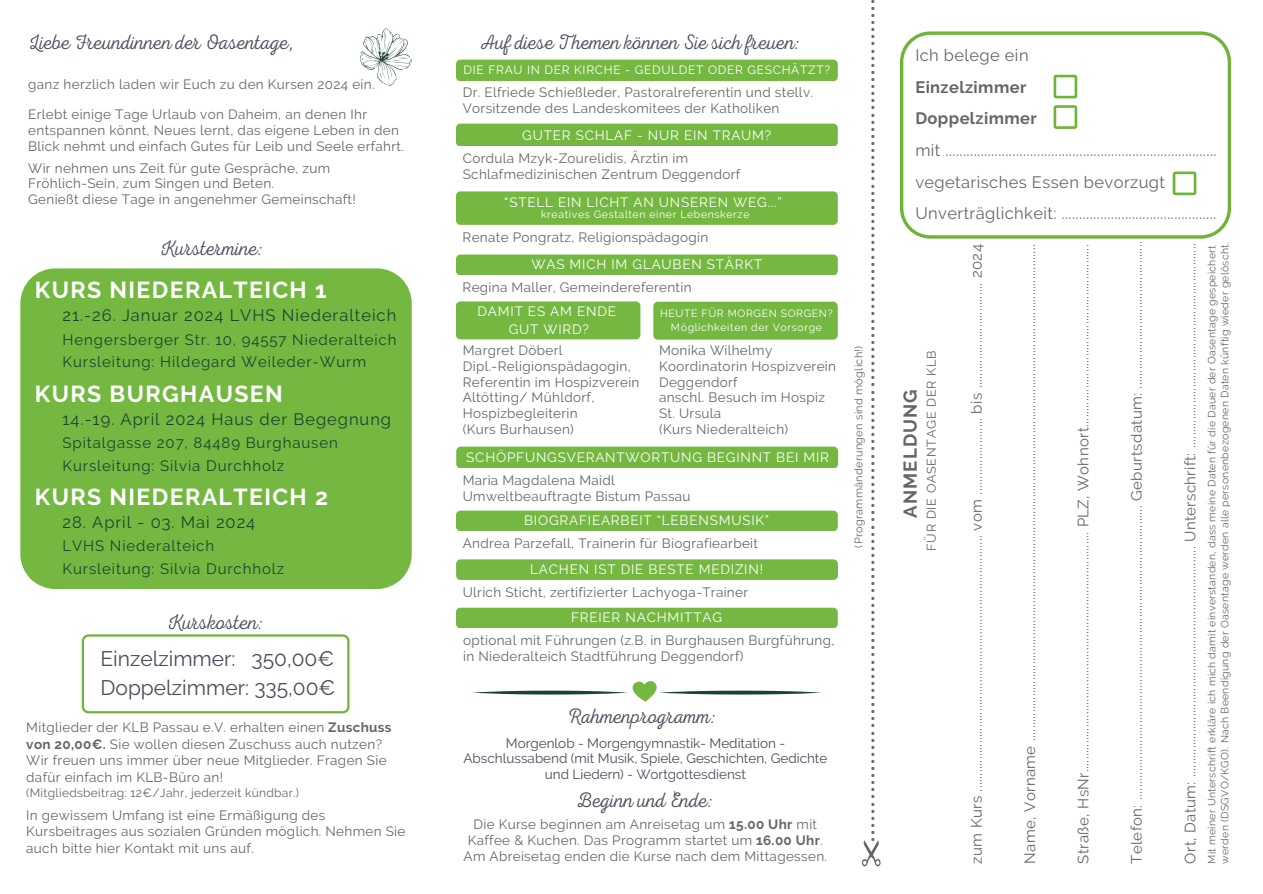
<style>
.page{position:relative;width:1263px;height:894px;background:#fff}
.page>*{position:absolute;margin:0;border:0;box-sizing:border-box;transform-origin:0 0}
.t1{font:27px "Canva Sans";color:#666}
.t2{font:700 23.1px "Raleway";letter-spacing:.06em;color:#fff}
.t3{font:21px "RTL Adam Script Thin";color:#494c5b}
.t4{font:21px "Raleway";color:#494c5b}
.t5{font:700 18.6px "Raleway";letter-spacing:.06em;color:#666}
.t6{font:16.5px "Raleway";letter-spacing:.025em;color:#666}
.t7{font:16.5px "Raleway";letter-spacing:.06em;color:#1e4231}
.t8{font:700 16.5px "Raleway";letter-spacing:.025em;color:#666}
.t9{font:15px "Raleway";letter-spacing:.025em;color:#666}
.t10{font:15px "Raleway";letter-spacing:.06em;color:#1e4231}
.t11{font:13.5px/15.8px "Raleway";letter-spacing:.025em;color:#666}
.t12{font:13.5px "Raleway";letter-spacing:.06em;color:#fff}
.t13{font:13.5px/15.8px "Raleway";color:#494c5b;text-align:center}
.t14{font:12.6px "Raleway";letter-spacing:.06em;color:#666}
.t15{font:12px "Raleway";letter-spacing:.025em;color:#666}
.t16{font:12px "Raleway";letter-spacing:.06em;color:#fff}
.t17{font:10.95px "Raleway";letter-spacing:.025em;color:#666}
.t18{font:10.5px "Raleway";letter-spacing:.025em;color:#666}
.t19{font:10.5px "Raleway";letter-spacing:.06em;color:#fff}
.s1{font-weight:700}
</style>
<div class="page">
<svg style="left:862px;top:840px;width:19px;height:26px"></svg>
<svg style="left:360px;top:28px;width:52px;height:58px"></svg>
<svg style="left:82px;top:634px;width:268px;height:79px"></svg>
<div style="left:20px;top:268px;width:392px;height:321px;background:#74b841"></div>
<svg style="left:900px;top:31px;width:330px;height:207px"></svg>
<svg style="left:1054px;top:75px;width:23px;height:23px"></svg>
<svg style="left:1054px;top:105px;width:23px;height:24px"></svg>
<svg style="left:1173px;top:171px;width:23px;height:24px"></svg>
<div style="left:456px;top:191px;width:382px;height:34px;background:#74b841"></div>
<svg style="left:473px;top:681px;width:349px;height:20px"></svg>
<div style="left:456px;top:301px;width:184px;height:38px;background:#74b841;border-radius:4px"></div>
<div style="left:653px;top:301px;width:185px;height:38px;background:#74b841;border-radius:4px"></div>
<div style="left:456px;top:60px;width:382px;height:21px;background:#74b841;border-radius:4px"></div>
<div style="left:456px;top:123px;width:382px;height:23px;background:#74b841;border-radius:4px"></div>
<div style="left:456px;top:254px;width:382px;height:21px;background:#74b841;border-radius:4px"></div>
<div style="left:456px;top:446px;width:382px;height:22px;background:#74b841;border-radius:4px"></div>
<div style="left:456px;top:510px;width:382px;height:20px;background:#74b841;border-radius:4px"></div>
<div style="left:456px;top:607px;width:382px;height:20px;background:#74b841;border-radius:4px"></div>
<div style="left:456px;top:559px;width:382px;height:20px;background:#74b841;border-radius:4px"></div>
<p class="t3" style="left:28px;top:30px;width:267px">Liebe Freundinnen der Oasentage,</p>
<p class="t11" style="left:28px;top:77px;width:348px">ganz herzlich laden wir Euch zu den Kursen 2024 ein.</p>
<p class="t11" style="left:28px;top:106px;width:377px">Erlebt einige Tage Urlaub von Daheim, an denen Ihr entspannen könnt, Neues lernt, das eigene Leben in den<br>Blick nehmt und einfach Gutes für Leib und Seele erfahrt.</p>
<p class="t11" style="left:28px;top:160px;width:304px">Wir nehmen uns Zeit für gute Gespräche, zum</p>
<p class="t11" style="left:28px;top:176px;width:247px">Fröhlich-Sein, zum Singen und Beten.</p>
<p class="t11" style="left:28px;top:191px;width:329px">Genießt diese Tage in angenehmer Gemeinschaft!</p>
<p class="t3" style="left:160px;top:236px;width:105px">Kurstermine:</p>
<p class="t2" style="left:35px;top:276px;width:293px">KURS NIEDERALTEICH 1</p>
<p class="t7" style="left:63px;top:306px;width:335px">21.-26. Januar 2024 LVHS Niederalteich</p>
<p class="t10" style="left:63px;top:331px;width:335px">Hengersberger Str. 10, 94557 Niederalteich</p>
<p class="t10" style="left:63px;top:353px;width:305px">Kursleitung: Hildegard Weileder-Wurm</p>
<p class="t2" style="left:35px;top:380px;width:249px">KURS BURGHAUSEN</p>
<p class="t7" style="left:63px;top:409px;width:330px">14.-19. April 2024 Haus der Begegnung</p>
<p class="t10" style="left:63px;top:434px;width:277px">Spitalgasse 207, 84489 Burghausen</p>
<p class="t10" style="left:63px;top:456px;width:223px">Kursleitung: Silvia Durchholz</p>
<p class="t2" style="left:35px;top:483px;width:295px">KURS NIEDERALTEICH 2</p>
<p class="t7" style="left:63px;top:512px;width:194px">28. April - 03. Mai 2024</p>
<p class="t10" style="left:63px;top:537px;width:153px">LVHS Niederalteich</p>
<p class="t10" style="left:63px;top:559px;width:223px">Kursleitung: Silvia Durchholz</p>
<p class="t3" style="left:167px;top:609px;width:98px">Kurskosten:</p>
<p class="t4" style="left:101px;top:646px;width:235px">Einzelzimmer: 350,00€</p>
<p class="t4" style="left:101px;top:675px;width:236px">Doppelzimmer: 335,00€</p>
<p class="t11" style="left:26px;top:719px;width:367px;line-height:16.5px">Mitglieder der KLB Passau e.V. erhalten einen <span class="s1">Zuschuss von 20,00€.</span> Sie wollen diesen Zuschuss auch nutzen?<br>Wir freuen uns immer über neue Mitglieder. Fragen Sie dafür einfach im KLB-Büro an!</p>
<p class="t15" style="left:26px;top:785px;width:274px">(Mitgliedsbeitrag: 12€/Jahr, jederzeit kündbar.)</p>
<p class="t11" style="left:26px;top:806px;width:381px;line-height:16.5px">In gewissem Umfang ist eine Ermäßigung des<br>Kursbeitrages aus sozialen Gründen möglich. Nehmen Sie auch bitte hier Kontakt mit uns auf.</p>
<p class="t3" style="left:480px;top:30px;width:322px">Auf diese Themen können Sie sich freuen:</p>
<p class="t16" style="left:464px;top:63px;width:368px">DIE FRAU IN DER KIRCHE - GEDULDET ODER GESCHÄTZT?</p>
<p class="t11" style="left:463px;top:84px;width:352px">Dr. Elfriede Schießleder, Pastoralreferentin und stellv.<br>Vorsitzende des Landeskomitees der Katholiken</p>
<p class="t12" style="left:522px;top:127px;width:251px">GUTER SCHLAF - NUR EIN TRAUM?</p>
<p class="t11" style="left:463px;top:151px;width:279px">Cordula Mzyk-Zourelidis, Ärztin im<br>Schlafmedizinischen Zentrum Deggendorf</p>
<p class="t12" style="left:504px;top:194px;width:279px">“STELL EIN LICHT AN UNSEREN WEG...”</p>
<p class="t19" style="left:541px;top:208px;width:210px">kreatives Gestalten einer Lebenskerze</p>
<p class="t11" style="left:463px;top:230px;width:247px">Renate Pongratz, Religionspädagogin</p>
<p class="t12" style="left:531px;top:257px;width:232px">WAS MICH IM GLAUBEN STÄRKT</p>
<p class="t11" style="left:463px;top:279px;width:231px">Regina Maller, Gemeindereferentin</p>
<p class="t12" style="left:477px;top:303px;width:140px">DAMIT ES AM ENDE</p>
<p class="t12" style="left:509px;top:321px;width:82px">GUT WIRD?</p>
<p class="t11" style="left:463px;top:342px;width:101px">Margret Döberl</p>
<p class="t11" style="left:463px;top:358px;width:169px">Dipl.-Religionspädagogin,</p>
<p class="t11" style="left:463px;top:374px;width:178px">Referentin im Hospizverein<br>Altötting/ Mühldorf,</p>
<p class="t11" style="left:463px;top:405px;width:116px">Hospizbegleiterin</p>
<p class="t11" style="left:463px;top:421px;width:113px">(Kurs Burhausen)</p>
<p class="t12" style="left:466px;top:449px;width:364px">SCHÖPFUNGSVERANTWORTUNG BEGINNT BEI MIR</p>
<p class="t11" style="left:463px;top:472px;width:154px">Maria Magdalena Maidl</p>
<p class="t11" style="left:463px;top:488px;width:229px">Umweltbeauftragte Bistum Passau</p>
<p class="t12" style="left:524px;top:512px;width:246px">BIOGRAFIEARBEIT “LEBENSMUSIK”</p>
<p class="t11" style="left:463px;top:535px;width:297px">Andrea Parzefall, Trainerin für Biografiearbeit</p>
<p class="t19" style="left:660px;top:307px;width:174px">HEUTE FÜR MORGEN SORGEN?</p>
<p class="t19" style="left:671px;top:321px;width:152px">Möglichkeiten der Vorsorge</p>
<p class="t11" style="left:659px;top:342px;width:115px">Monika Wilhelmy</p>
<p class="t11" style="left:659px;top:358px;width:179px">Koordinatorin Hospizverein<br>Deggendorf</p>
<p class="t11" style="left:659px;top:389px;width:167px">anschl. Besuch im Hospiz<br>St. Ursula</p>
<p class="t11" style="left:659px;top:421px;width:131px">(Kurs Niederalteich)</p>
<p class="t12" style="left:530px;top:561px;width:234px">LACHEN IST DIE BESTE MEDIZIN!</p>
<p class="t11" style="left:463px;top:583px;width:287px">Ulrich Sticht, zertifizierter Lachyoga-Trainer</p>
<p class="t12" style="left:571px;top:609px;width:152px">FREIER NACHMITTAG</p>
<p class="t11" style="left:463px;top:632px;width:373px">optional mit Führungen (z.B. in Burghausen Burgführung, in Niederalteich Stadtführung Deggendorf)</p>
<p class="t3" style="left:567px;top:703px;width:151px">Rahmenprogramm:</p>
<p class="t13" style="left:463px;top:734px;width:365px">Morgenlob - Morgengymnastik- Meditation -<br>Abschlussabend (mit Musik, Spiele, Geschichten, Gedichte und Liedern) - Wortgottesdienst</p>
<p class="t3" style="left:576px;top:787px;width:139px">Beginn und Ende:</p>
<p class="t11" style="left:464px;top:816px;width:365px;text-align:center">Die Kurse beginnen am Anreisetag um <span class="s1">15.00 Uhr</span> mit<br>Kaffee &amp; Kuchen. Das Programm startet um <span class="s1">16.00 Uhr</span>.<br>Am Abreisetag enden die Kurse nach dem Mittagessen.</p>
<p class="t1" style="left:846px;top:842px;width:846px;rotate:-90deg">.......................................................................................................................</p>
<p class="t17" style="left:852px;top:547px;width:203px;rotate:-90deg">(Programmänderungen sind möglich!)</p>
<p class="t6" style="left:915px;top:46px;width:115px">Ich belege ein</p>
<p class="t8" style="left:915px;top:77px;width:113px">Einzelzimmer</p>
<p class="t8" style="left:915px;top:109px;width:123px">Doppelzimmer</p>
<p class="t6" style="left:915px;top:140px;width:303px">mit .............................................................................</p>
<p class="t6" style="left:915px;top:172px;width:251px">vegetarisches Essen bevorzugt</p>
<p class="t6" style="left:915px;top:203px;width:302px">Unverträglichkeit: ............................................</p>
<p class="t14" style="left:924px;top:550px;width:202px;rotate:-90deg">FÜR DIE OASENTAGE DER KLB</p>
<p class="t5" style="left:899px;top:517px;width:130px;rotate:-90deg">ANMELDUNG</p>
<p class="t9" style="left:968px;top:863px;width:621px;rotate:-90deg">zum Kurs ................................................................................ vom ........................ bis ................................. 2024</p>
<p class="t9" style="left:1021px;top:863px;width:620px;rotate:-90deg">Name, Vorname ...........................................................................................................................................................</p>
<p class="t9" style="left:1074px;top:863px;width:620px;rotate:-90deg">Straße, HsNr........................................................................... PLZ, Wohnort.........................................................</p>
<p class="t9" style="left:1128px;top:863px;width:623px;rotate:-90deg">Telefon: ............................................................................................ Geburtsdatum: ..............................................</p>
<p class="t9" style="left:1181px;top:863px;width:621px;rotate:-90deg">Ort, Datum: ........................................................................ Unterschrift: ................................................................</p>
<p class="t18" style="left:1205px;top:863px;width:619px;rotate:-90deg">Mit meiner Unterschrift erkläre ich mich damit einverstanden, dass meine Daten für die Dauer der Oasentage gespeichert</p>
<p class="t18" style="left:1219px;top:863px;width:623px;rotate:-90deg">werden (DSGVO/KGO). Nach Beendigung der Oasentage werden alle personenbezogenen Daten künftig wieder gelöscht.</p>
</div>
